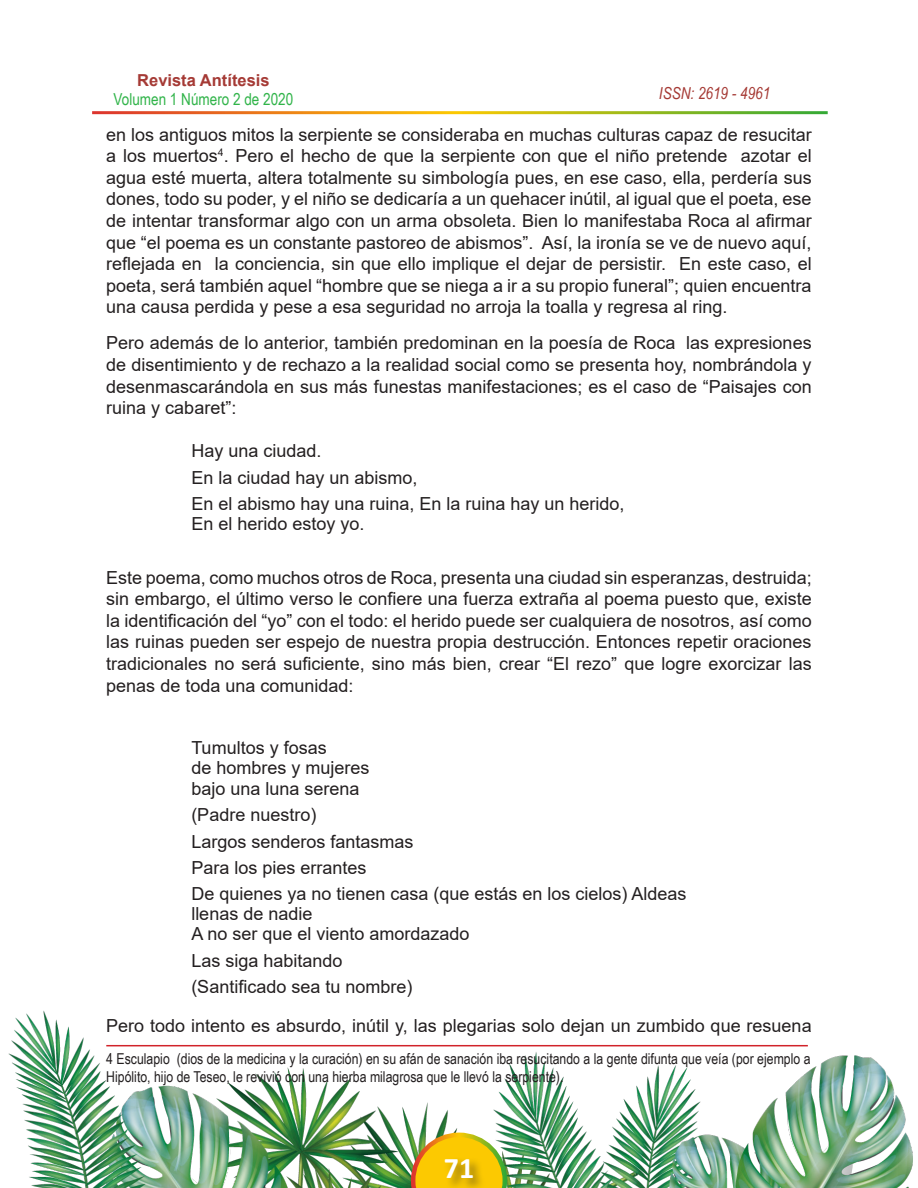
<style>
.page{position:relative;width:918px;height:1188px;background:#fff}
.page>*{position:absolute;margin:0;border:0;box-sizing:border-box;transform-origin:0 0}
.t1{font:700 30px "Calibri";color:#fff}
.t2{font:18px/21.6px "Arial";color:#231f20;text-align:justify}
.t3{font:16.5px "Arial Narrow";color:#31b44a}
.t4{font:700 16.5px "Arial";color:#a53a35}
.t5{font:italic 16.5px "Arial Narrow";color:#a53a35}
.t6{font:15px/18px "Arial Narrow";color:#231f20}
</style>
<div class="page">
<img style="left:8px;top:1010px;width:905px;height:178px">
<svg style="left:411px;top:1133px;width:96px;height:55px;background:#dec133"></svg>
<div style="left:443px;top:1157px;width:43px;height:31px;background:#231f20;opacity:.54"></div>
<hr style="left:106px;top:1045px;width:702px;height:1px;background:#d1232a">
<p class="t4" style="left:137px;top:68px;width:134px">Revista Antítesis</p>
<p class="t3" style="left:114px;top:88px;width:181px">Volumen 1 Número 2 de 2020</p>
<p class="t5" style="left:659px;top:81px;width:113px">ISSN: 2619 - 4961</p>
<p class="t2" style="left:106px;top:123px;width:707px">en los antiguos mitos la serpiente se consideraba en muchas culturas capaz de resucitar a los muertos<sup>4</sup>. Pero el hecho de que la serpiente con que el niño pretende azotar el agua esté muerta, altera totalmente su simbología pues, en ese caso, ella, perdería sus dones, todo su poder, y el niño se dedicaría a un quehacer inútil, al igual que el poeta, ese de intentar transformar algo con un arma obsoleta. Bien lo manifestaba Roca al afirmar que “el poema es un constante pastoreo de abismos”. Así, la ironía se ve de nuevo aquí, reflejada en la conciencia, sin que ello implique el dejar de persistir. En este caso, el poeta, será también aquel “hombre que se niega a ir a su propio funeral”; quien encuentra una causa perdida y pese a esa seguridad no arroja la toalla y regresa al ring.</p>
<p class="t2" style="left:106px;top:332px;width:707px">Pero además de lo anterior, también predominan en la poesía de Roca las expresiones de disentimiento y de rechazo a la realidad social como se presenta hoy, nombrándola y desenmascarándola en sus más funestas manifestaciones; es el caso de “Paisajes con ruina y cabaret”:</p>
<p class="t2" style="left:191px;top:440px;width:132px">Hay una ciudad.</p>
<p class="t2" style="left:191px;top:466px;width:228px">En la ciudad hay un abismo,</p>
<p class="t2" style="left:191px;top:493px;width:435px">En el abismo hay una ruina, En la ruina hay un herido,</p>
<p class="t2" style="left:191px;top:513px;width:175px">En el herido estoy yo.</p>
<p class="t2" style="left:106px;top:566px;width:707px">Este poema, como muchos otros de Roca, presenta una ciudad sin esperanzas, destruida; sin embargo, el último verso le confiere una fuerza extraña al poema puesto que, existe la identificación del “yo” con el todo: el herido puede ser cualquiera de nosotros, así como las ruinas pueden ser espejo de nuestra propia destrucción. Entonces repetir oraciones tradicionales no será suficiente, sino más bien, crear “El rezo” que logre exorcizar las penas de toda una comunidad:</p>
<p class="t2" style="left:191px;top:737px;width:137px">Tumultos y fosas</p>
<p class="t2" style="left:191px;top:757px;width:180px">de hombres y mujeres</p>
<p class="t2" style="left:191px;top:777px;width:170px">bajo una luna serena</p>
<p class="t2" style="left:191px;top:804px;width:127px">(Padre nuestro)</p>
<p class="t2" style="left:191px;top:830px;width:224px">Largos senderos fantasmas</p>
<p class="t2" style="left:191px;top:857px;width:177px">Para los pies errantes</p>
<p class="t2" style="left:191px;top:884px;width:497px;line-height:19.8px">De quienes ya no tienen casa (que estás en los cielos) Aldeas llenas de nadie</p>
<p class="t2" style="left:191px;top:923px;width:280px">A no ser que el viento amordazado</p>
<p class="t2" style="left:191px;top:950px;width:153px">Las siga habitando</p>
<p class="t2" style="left:191px;top:976px;width:223px">(Santificado sea tu nombre)</p>
<p class="t2" style="left:106px;top:1015px;width:707px">Pero todo intento es absurdo, inútil y, las plegarias solo dejan un zumbido que resuena</p>
<p class="t6" style="left:106px;top:1049px;width:706px">4 Esculapio (dios de la medicina y la curación) en su afán de sanación iba resucitando a la gente difunta que veía (por ejemplo a<br>Hipólito, hijo de Teseo, le revivió con una hierba milagrosa que le llevó la serpiente).</p>
<h1 class="t1" style="left:444px;top:1147px;width:32px">71</h1>
</div>
